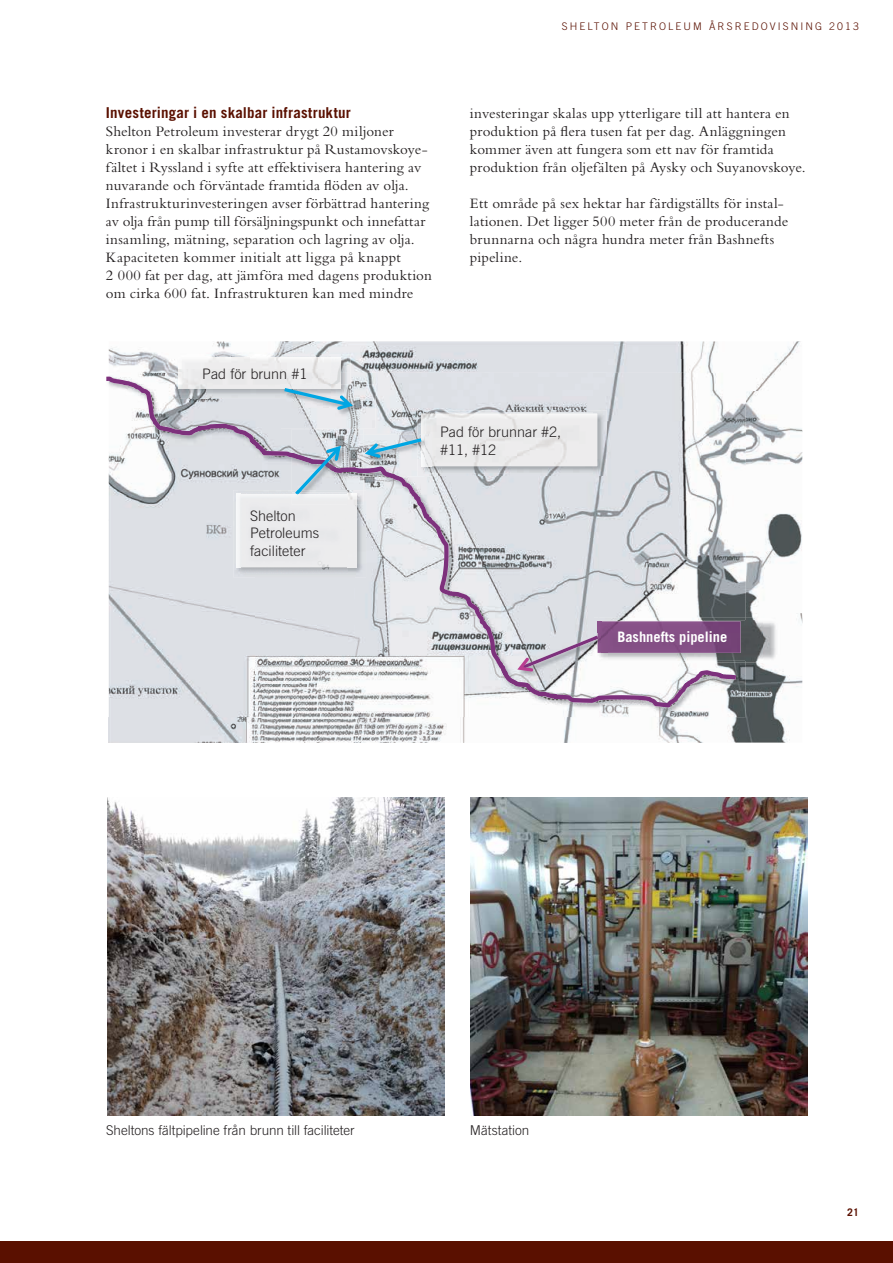
<style>
.page{position:relative;width:893px;height:1263px;background:#fff}
.page>*{position:absolute;margin:0;border:0;box-sizing:border-box;transform-origin:0 0}
.t1{font:15px/18px "Bembo";letter-spacing:.02em;color:#231f20}
.t2{font:700 15px "Trade Gothic";letter-spacing:.015em;color:#5a1000}
.t3{font:300 14.4px/17.4px "Trade Gothic";color:#231f20}
.t4{font:700 14.4px "Trade Gothic";color:#fff}
.t5{font:300 13.5px "Trade Gothic";letter-spacing:-.005em;color:#231f20}
.t6{font:300 10.5px "Trade Gothic";letter-spacing:.2em;color:#5a1000}
.t7{font:700 10.5px "Trade Gothic";color:#5a1000}
</style>
<div class="page">
<img style="left:471px;top:797px;width:337px;height:319px">
<img style="left:107px;top:798px;width:337px;height:318px">
<img style="left:109px;top:341px;width:692px;height:50px">
<img style="left:703px;top:391px;width:99px;height:351px">
<img style="left:109px;top:717px;width:595px;height:25px">
<img style="left:109px;top:373px;width:66px;height:4px">
<img style="left:353px;top:373px;width:98px;height:4px">
<img style="left:451px;top:373px;width:295px;height:48px">
<img style="left:736px;top:421px;width:10px;height:282px">
<img style="left:109px;top:707px;width:146px;height:10px">
<img style="left:255px;top:707px;width:99px;height:10px">
<svg style="left:106px;top:377px;width:630px;height:330px;fill:#dde0e5"></svg>
<img style="left:501px;top:632px;width:107px;height:60px">
<img style="left:501px;top:661px;width:45px;height:31px">
<img style="left:594px;top:618px;width:186px;height:45px">
<img style="left:601px;top:620px;width:161px;height:41px">
<svg style="left:517px;top:621px;width:91px;height:51px"></svg>
<img style="left:598px;top:632px;width:3px;height:21px">
<img style="left:601px;top:621px;width:140px;height:32px">
<img style="left:292px;top:429px;width:71px;height:61px">
<img style="left:341px;top:453px;width:8px;height:20px">
<img style="left:233px;top:490px;width:133px;height:87px">
<img style="left:240px;top:567px;width:108px;height:7px">
<img style="left:341px;top:492px;width:7px;height:2px">
<img style="left:240px;top:492px;width:52px;height:2px">
<img style="left:348px;top:505px;width:8px;height:62px">
<svg style="left:348px;top:494px;width:8px;height:11px"></svg>
<div style="left:237px;top:494px;width:111px;height:73px;background:#ebebed"></div>
<img style="left:292px;top:494px;width:56px;height:11px">
<svg style="left:292px;top:446px;width:49px;height:49px"></svg>
<img style="left:175px;top:354px;width:175px;height:45px">
<img style="left:183px;top:373px;width:101px;height:24px">
<img style="left:183px;top:356px;width:147px;height:1px">
<img style="left:178px;top:357px;width:5px;height:32px">
<img style="left:183px;top:357px;width:158px;height:16px">
<img style="left:281px;top:384px;width:94px;height:44px">
<img style="left:281px;top:389px;width:3px;height:10px">
<img style="left:281px;top:384px;width:3px;height:5px">
<svg style="left:284px;top:373px;width:69px;height:37px"></svg>
<img style="left:418px;top:410px;width:189px;height:66px">
<img style="left:425px;top:413px;width:168px;height:60px">
<img style="left:421px;top:414px;width:176px;height:52px">
<img style="left:425px;top:414px;width:168px;height:52px">
<img style="left:349px;top:435px;width:69px;height:41px">
<img style="left:363px;top:467px;width:37px;height:9px">
<img style="left:349px;top:467px;width:14px;height:6px">
<img style="left:418px;top:435px;width:13px;height:41px">
<svg style="left:425px;top:466px;width:6px;height:7px"></svg>
<img style="left:421px;top:435px;width:10px;height:31px">
<svg style="left:365px;top:438px;width:56px;height:20px"></svg>
<div style="left:0;top:1242px;width:893px;height:21px;background:#5a1000"></div>
<p class="t6" style="left:562px;top:20px;width:299px">SHELTON PETROLEUM ÅRSREDOVISNING 2013</p>
<p class="t2" style="left:106px;top:103px;width:246px">Investeringar i en skalbar infrastruktur</p>
<p class="t1" style="left:106px;top:122px;width:327px">Shelton Petroleum investerar drygt 20 miljoner kronor i en skalbar infrastruktur på Rustamovskoye&shy;fältet i Ryssland i syfte att effektivisera hantering av nuvarande och förväntade framtida flöden av olja.<br>Infrastrukturinvesteringen avser förbättrad hantering av olja från pump till försäljningspunkt och innefattar insamling, mätning, separation och lagring av olja.<br>Kapaciteten kommer initialt att ligga på knappt<br>2 000 fat per dag, att jämföra med dagens produktion om cirka 600 fat. Infrastrukturen kan med mindre</p>
<p class="t1" style="left:470px;top:104px;width:337px">investeringar skalas upp ytterligare till att hantera en produktion på flera tusen fat per dag. Anläggningen kommer även att fungera som ett nav för framtida produktion från oljefälten på Aysky och Suyanovskoye.</p>
<p class="t1" style="left:470px;top:194px;width:320px">Ett område på sex hektar har färdigställts för instal&shy;lationen. Det ligger 500 meter från de producerande brunnarna och några hundra meter från Bashnefts pipeline.</p>
<p class="t3" style="left:202px;top:365px;width:107px">Pad för brunn #1</p>
<p class="t3" style="left:250px;top:507px;width:71px">Shelton<br>Petroleums faciliteter</p>
<p class="t3" style="left:440px;top:423px;width:123px">Pad för brunnar #2, #11, #12</p>
<p class="t4" style="left:617px;top:628px;width:111px">Bashnefts pipeline</p>
<p class="t5" style="left:106px;top:1122px;width:250px">Sheltons fältpipeline från brunn till faciliteter</p>
<p class="t5" style="left:470px;top:1122px;width:61px">Mätstation</p>
<p class="t7" style="left:847px;top:1205px;width:13px">21</p>
</div>
